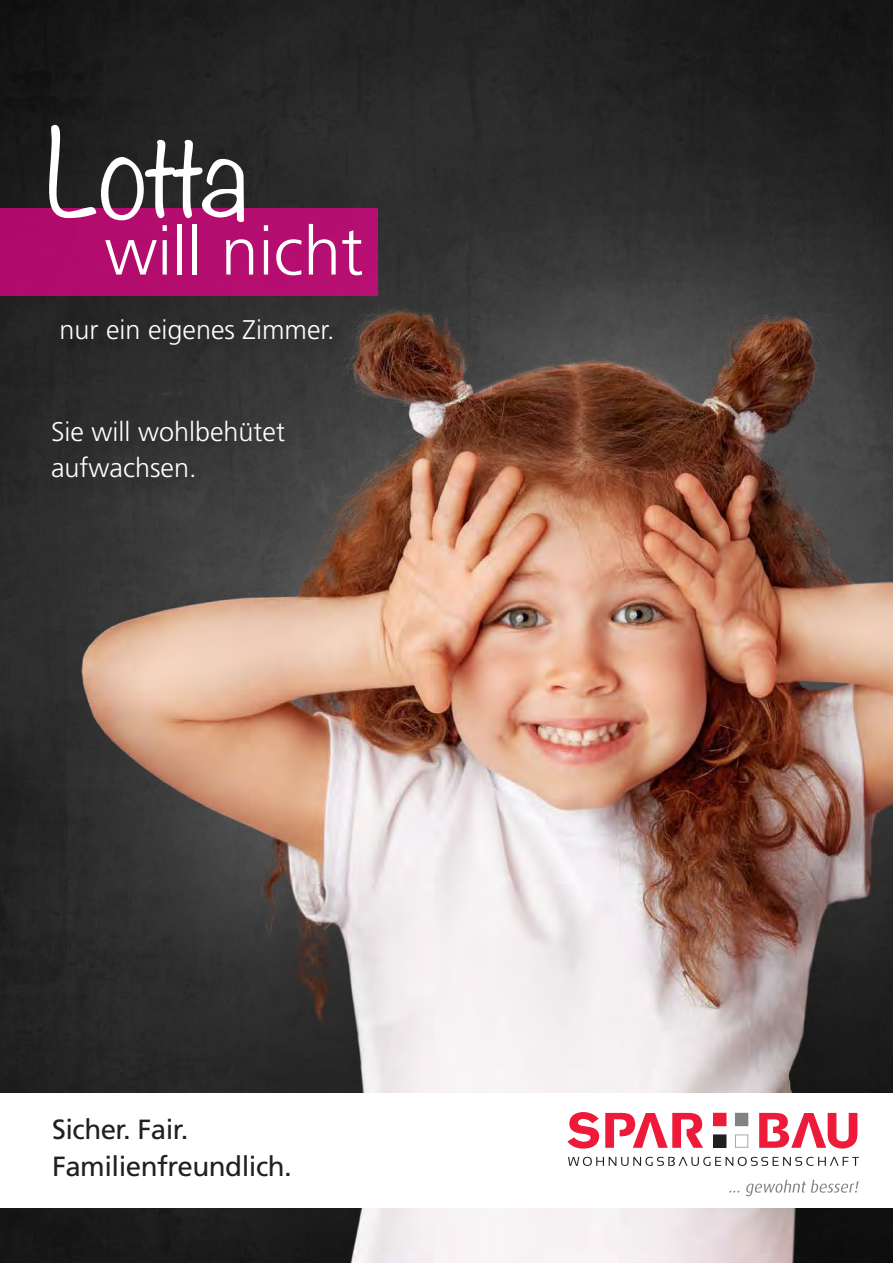
<style>
.page{position:relative;width:893px;height:1263px;background:#fff}
.page>*{position:absolute;margin:0;border:0;box-sizing:border-box;transform-origin:0 0}
.t1{font:300 108px "Noteworthy";letter-spacing:-.06em;color:#fff}
.t2{font:300 67.5px "Frutiger LT Pro";color:#fff}
.t3{font:27.75px/36.8px "Frutiger LT Pro";letter-spacing:-.02em;color:#231f20}
.t4{font:300 27px/36px "Frutiger LT Pro";color:#fff}
</style>
<div class="page">
<img style="left:0;top:0;width:893px;height:1263px">
<img style="left:68px;top:149px;width:825px;height:1114px">
<div style="left:0;top:1093px;width:893px;height:115px;background:#fff"></div>
<div style="left:714px;top:1135px;width:12px;height:12px;background:#231f20"></div>
<div style="left:713px;top:1134px;width:13px;height:14px;border:1px solid #231f20"></div>
<div style="left:714px;top:1113px;width:12px;height:13px;background:#ed1a3a"></div>
<div style="left:713px;top:1113px;width:13px;height:13px;border:1px solid #ed1a3a"></div>
<div style="left:735px;top:1134px;width:13px;height:14px;border:1px solid #a8a9ad"></div>
<div style="left:735px;top:1113px;width:13px;height:13px;background:#808285"></div>
<svg style="left:759px;top:1113px;width:98px;height:35px"></svg>
<svg style="left:567px;top:1112px;width:32px;height:36px"></svg>
<svg style="left:605px;top:1113px;width:98px;height:35px"></svg>
<svg style="left:568px;top:1157px;width:291px;height:9px"></svg>
<svg style="left:729px;top:1180px;width:130px;height:16px"></svg>
<div style="left:0;top:208px;width:378px;height:88px;background:#b40d6f"></div>
<div style="left:58px;top:317px;width:289px;height:42px;background:#2d2d2d"></div>
<div style="left:49px;top:419px;width:250px;height:74px;background:#343434"></div>
<h1 class="t1" style="left:46px;top:79px;width:202px">Lotta</h1>
<h2 class="t2" style="left:105px;top:212px;width:260px">will nicht</h2>
<p class="t4" style="left:60px;top:312px;width:277px">nur ein eigenes Zimmer.</p>
<p class="t4" style="left:51px;top:414px;width:236px">Sie will wohlbehütet aufwachsen.</p>
<p class="t3" style="left:52px;top:1111px;width:241px">Sicher. Fair.<br>Familienfreundlich.</p>
</div>
